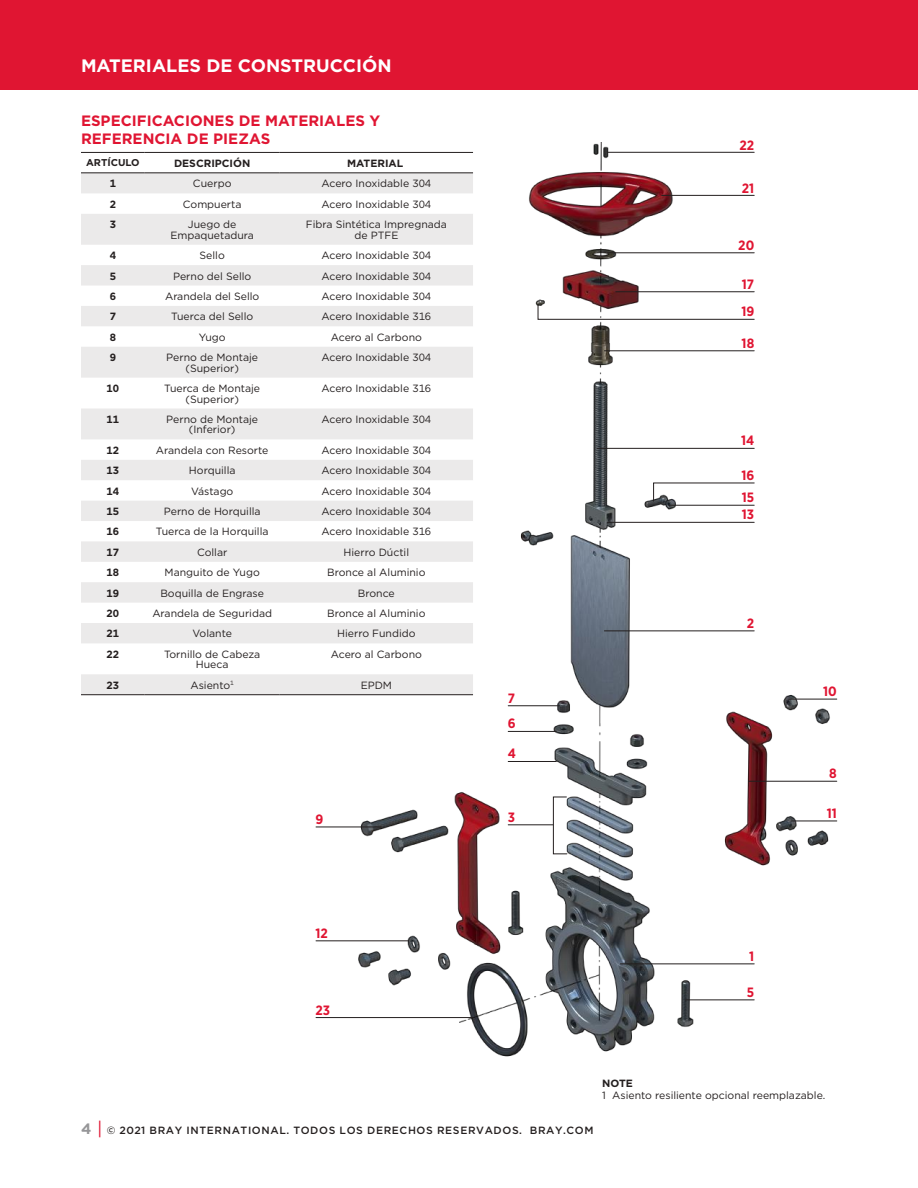
<style>
.page{position:relative;width:918px;height:1188px;background:#fff}
.page>*{position:absolute;margin:0;border:0;box-sizing:border-box;transform-origin:0 0}
.t1{font:700 18px "Gotham";color:#fff}
.t2{font:700 15px/18px "Gotham";color:#e01532}
.t3{font:700 13.5px/27.6px "Gotham Narrow";color:#e01532}
.t4{font:10.5px/10.5px "Gotham";color:#241f1f;text-align:center}
.t5{font:500 10.5px "Gotham Pro";letter-spacing:.06em;color:#241f1f}
.t6{font:700 10.5px "Gotham";color:#241f1f}
.t7{font:700 9.9px "Gotham";color:#241f1f}
.s1{font-weight:700;font-size:15px;color:#969698}
.s2{font-family:"Gotham HTF";font-weight:400;font-size:18px;color:#e01532}
</style>
<div class="page">
<div style="left:0;top:0;width:918px;height:90px;background:#e01532"></div>
<img style="left:350px;top:143px;width:488px;height:914px">
<svg style="left:81px;top:174px;width:392px;height:520px;fill:#ebeaea"></svg>
<hr style="left:81px;top:152px;width:64px;height:1px;background:#241f1f">
<hr style="left:145px;top:152px;width:135px;height:1px;background:#241f1f">
<hr style="left:280px;top:152px;width:193px;height:1px;background:#241f1f">
<hr style="left:81px;top:173px;width:64px;height:1px;background:#241f1f">
<hr style="left:145px;top:173px;width:135px;height:1px;background:#241f1f">
<hr style="left:280px;top:173px;width:193px;height:1px;background:#241f1f">
<hr style="left:81px;top:694px;width:64px;height:1px;background:#241f1f">
<hr style="left:145px;top:694px;width:135px;height:1px;background:#241f1f">
<hr style="left:280px;top:694px;width:193px;height:1px;background:#241f1f">
<hr style="left:597px;top:448px;width:157px;height:1px;background:#241f1f">
<hr style="left:604px;top:631px;width:150px;height:1px;background:#241f1f">
<hr style="left:749px;top:781px;width:88px;height:1px;background:#241f1f">
<hr style="left:620px;top:964px;width:134px;height:1px;background:#241f1f">
<hr style="left:685px;top:1000px;width:69px;height:1px;background:#241f1f">
<hr style="left:789px;top:699px;width:48px;height:1px;background:#241f1f">
<hr style="left:789px;top:821px;width:48px;height:1px;background:#241f1f">
<hr style="left:616px;top:291px;width:138px;height:1px;background:#241f1f">
<svg style="left:538px;top:305px;width:217px;height:15px"></svg>
<hr style="left:604px;top:351px;width:150px;height:1px;background:#241f1f">
<hr style="left:607px;top:522px;width:147px;height:1px;background:#241f1f">
<hr style="left:669px;top:505px;width:85px;height:1px;background:#241f1f">
<svg style="left:653px;top:483px;width:102px;height:19px"></svg>
<hr style="left:607px;top:152px;width:147px;height:1px;background:#241f1f">
<hr style="left:662px;top:195px;width:92px;height:1px;background:#241f1f">
<hr style="left:607px;top:253px;width:147px;height:1px;background:#241f1f">
<hr style="left:316px;top:827px;width:65px;height:1px;background:#241f1f">
<hr style="left:316px;top:941px;width:93px;height:1px;background:#241f1f">
<hr style="left:316px;top:1017px;width:157px;height:1px;background:#241f1f">
<svg style="left:553px;top:797px;width:14px;height:57px"></svg>
<hr style="left:508px;top:761px;width:48px;height:1px;background:#241f1f">
<hr style="left:508px;top:825px;width:45px;height:1px;background:#241f1f">
<hr style="left:508px;top:731px;width:48px;height:1px;background:#241f1f">
<hr style="left:508px;top:705px;width:51px;height:1px;background:#241f1f">
<h1 class="t1" style="left:81px;top:54px;width:312px">MATERIALES DE CONSTRUCCIÓN</h1>
<h2 class="t2" style="left:81px;top:112px;width:301px">ESPECIFICACIONES DE MATERIALES Y<br>REFERENCIA DE PIEZAS</h2>
<p class="t7" style="left:86px;top:156px;width:55px">ARTÍCULO</p>
<p class="t6" style="left:174px;top:156px;width:78px">DESCRIPCIÓN</p>
<p class="t6" style="left:347px;top:156px;width:58px">MATERIAL</p>
<p class="t6" style="left:110px;top:177px;width:8px">1</p>
<p class="t4" style="left:193px;top:178px;width:40px">Cuerpo</p>
<p class="t4" style="left:321px;top:178px;width:111px">Acero Inoxidable 304</p>
<p class="t6" style="left:110px;top:197px;width:8px">2</p>
<p class="t4" style="left:183px;top:199px;width:60px">Compuerta</p>
<p class="t4" style="left:321px;top:199px;width:111px">Acero Inoxidable 304</p>
<p class="t6" style="left:110px;top:218px;width:8px">3</p>
<p class="t4" style="left:170px;top:219px;width:85px">Juego de<br>Empaquetadura</p>
<p class="t4" style="left:306px;top:219px;width:143px">Fibra Sintética Impregnada de PTFE</p>
<p class="t6" style="left:110px;top:248px;width:8px">4</p>
<p class="t4" style="left:200px;top:250px;width:27px">Sello</p>
<p class="t4" style="left:321px;top:250px;width:111px">Acero Inoxidable 304</p>
<p class="t6" style="left:110px;top:269px;width:8px">5</p>
<p class="t4" style="left:173px;top:270px;width:80px">Perno del Sello</p>
<p class="t4" style="left:321px;top:270px;width:111px">Acero Inoxidable 304</p>
<p class="t6" style="left:110px;top:289px;width:8px">6</p>
<p class="t4" style="left:165px;top:291px;width:96px">Arandela del Sello</p>
<p class="t4" style="left:321px;top:291px;width:111px">Acero Inoxidable 304</p>
<p class="t6" style="left:110px;top:310px;width:8px">7</p>
<p class="t4" style="left:171px;top:311px;width:84px">Tuerca del Sello</p>
<p class="t4" style="left:321px;top:311px;width:111px">Acero Inoxidable 316</p>
<p class="t6" style="left:110px;top:330px;width:8px">8</p>
<p class="t4" style="left:199px;top:332px;width:28px">Yugo</p>
<p class="t4" style="left:331px;top:332px;width:93px">Acero al Carbono</p>
<p class="t6" style="left:110px;top:350px;width:8px">9</p>
<p class="t4" style="left:166px;top:352px;width:93px">Perno de Montaje (Superior)</p>
<p class="t4" style="left:321px;top:352px;width:111px">Acero Inoxidable 304</p>
<p class="t6" style="left:107px;top:381px;width:14px">10</p>
<p class="t4" style="left:164px;top:383px;width:97px">Tuerca de Montaje (Superior)</p>
<p class="t4" style="left:321px;top:383px;width:111px">Acero Inoxidable 316</p>
<p class="t6" style="left:107px;top:412px;width:14px">11</p>
<p class="t4" style="left:166px;top:414px;width:93px">Perno de Montaje (Inferior)</p>
<p class="t4" style="left:321px;top:414px;width:111px">Acero Inoxidable 304</p>
<p class="t6" style="left:107px;top:443px;width:14px">12</p>
<p class="t4" style="left:156px;top:445px;width:114px">Arandela con Resorte</p>
<p class="t4" style="left:321px;top:445px;width:111px">Acero Inoxidable 304</p>
<p class="t6" style="left:107px;top:464px;width:14px">13</p>
<p class="t4" style="left:189px;top:465px;width:48px">Horquilla</p>
<p class="t4" style="left:321px;top:465px;width:111px">Acero Inoxidable 304</p>
<p class="t6" style="left:107px;top:484px;width:14px">14</p>
<p class="t4" style="left:191px;top:485px;width:44px">Vástago</p>
<p class="t4" style="left:321px;top:485px;width:111px">Acero Inoxidable 304</p>
<p class="t6" style="left:107px;top:504px;width:14px">15</p>
<p class="t4" style="left:164px;top:506px;width:98px">Perno de Horquilla</p>
<p class="t4" style="left:321px;top:506px;width:111px">Acero Inoxidable 304</p>
<p class="t6" style="left:107px;top:525px;width:14px">16</p>
<p class="t4" style="left:156px;top:526px;width:114px">Tuerca de la Horquilla</p>
<p class="t4" style="left:321px;top:526px;width:111px">Acero Inoxidable 316</p>
<p class="t6" style="left:107px;top:545px;width:14px">17</p>
<p class="t4" style="left:197px;top:547px;width:32px">Collar</p>
<p class="t4" style="left:344px;top:547px;width:67px">Hierro Dúctil</p>
<p class="t6" style="left:107px;top:566px;width:14px">18</p>
<p class="t4" style="left:165px;top:567px;width:97px">Manguito de Yugo</p>
<p class="t4" style="left:327px;top:567px;width:100px">Bronce al Aluminio</p>
<p class="t6" style="left:107px;top:586px;width:14px">19</p>
<p class="t4" style="left:160px;top:587px;width:105px">Boquilla de Engrase</p>
<p class="t4" style="left:358px;top:587px;width:38px">Bronce</p>
<p class="t6" style="left:107px;top:606px;width:14px">20</p>
<p class="t4" style="left:152px;top:608px;width:121px">Arandela de Seguridad</p>
<p class="t4" style="left:327px;top:608px;width:100px">Bronce al Aluminio</p>
<p class="t6" style="left:107px;top:627px;width:14px">21</p>
<p class="t4" style="left:192px;top:628px;width:41px">Volante</p>
<p class="t4" style="left:337px;top:628px;width:80px">Hierro Fundido</p>
<p class="t6" style="left:107px;top:647px;width:14px">22</p>
<p class="t4" style="left:164px;top:649px;width:98px">Tornillo de Cabeza<br>Hueca</p>
<p class="t4" style="left:331px;top:649px;width:93px">Acero al Carbono</p>
<p class="t6" style="left:107px;top:678px;width:14px">23</p>
<p class="t4" style="left:190px;top:680px;width:45px">Asiento<sup>1</sup></p>
<p class="t4" style="left:361px;top:680px;width:33px">EPDM</p>
<p class="t3" style="left:316px;top:805px;width:9px">9</p>
<p class="t3" style="left:508px;top:684px;width:9px">7</p>
<p class="t3" style="left:508px;top:710px;width:9px">6</p>
<p class="t3" style="left:508px;top:740px;width:10px">4</p>
<p class="t3" style="left:508px;top:803px;width:9px">3</p>
<p class="t3" style="left:740px;top:131px;width:16px">22</p>
<p class="t3" style="left:742px;top:174px;width:14px">21</p>
<p class="t3" style="left:738px;top:232px;width:17px">20</p>
<p class="t3" style="left:741px;top:270px;width:14px">17<br>19</p>
<p class="t3" style="left:742px;top:329px;width:14px">18</p>
<p class="t3" style="left:741px;top:427px;width:15px">14</p>
<p class="t3" style="left:741px;top:461px;width:14px">16</p>
<p class="t3" style="left:742px;top:484px;width:14px">15</p>
<p class="t3" style="left:742px;top:501px;width:14px">13</p>
<p class="t3" style="left:747px;top:609px;width:9px">2</p>
<p class="t3" style="left:823px;top:677px;width:15px">10</p>
<p class="t3" style="left:829px;top:760px;width:9px">8</p>
<p class="t3" style="left:827px;top:799px;width:12px">11</p>
<p class="t3" style="left:316px;top:919px;width:14px">12</p>
<p class="t3" style="left:316px;top:996px;width:16px">23</p>
<p class="t3" style="left:749px;top:942px;width:7px">1</p>
<p class="t3" style="left:747px;top:978px;width:9px">5</p>
<p class="t5" style="left:81px;top:1124px;width:514px"><span class="s1">4</span> <span class="s2">|</span> © 2021 BRAY INTERNATIONAL. TODOS LOS DERECHOS RESERVADOS. BRAY.COM</p>
<p class="t6" style="left:602px;top:1076px;width:32px">NOTE</p>
<p class="t4" style="left:602px;top:1090px;width:225px">1 Asiento resiliente opcional reemplazable.</p>
</div>
